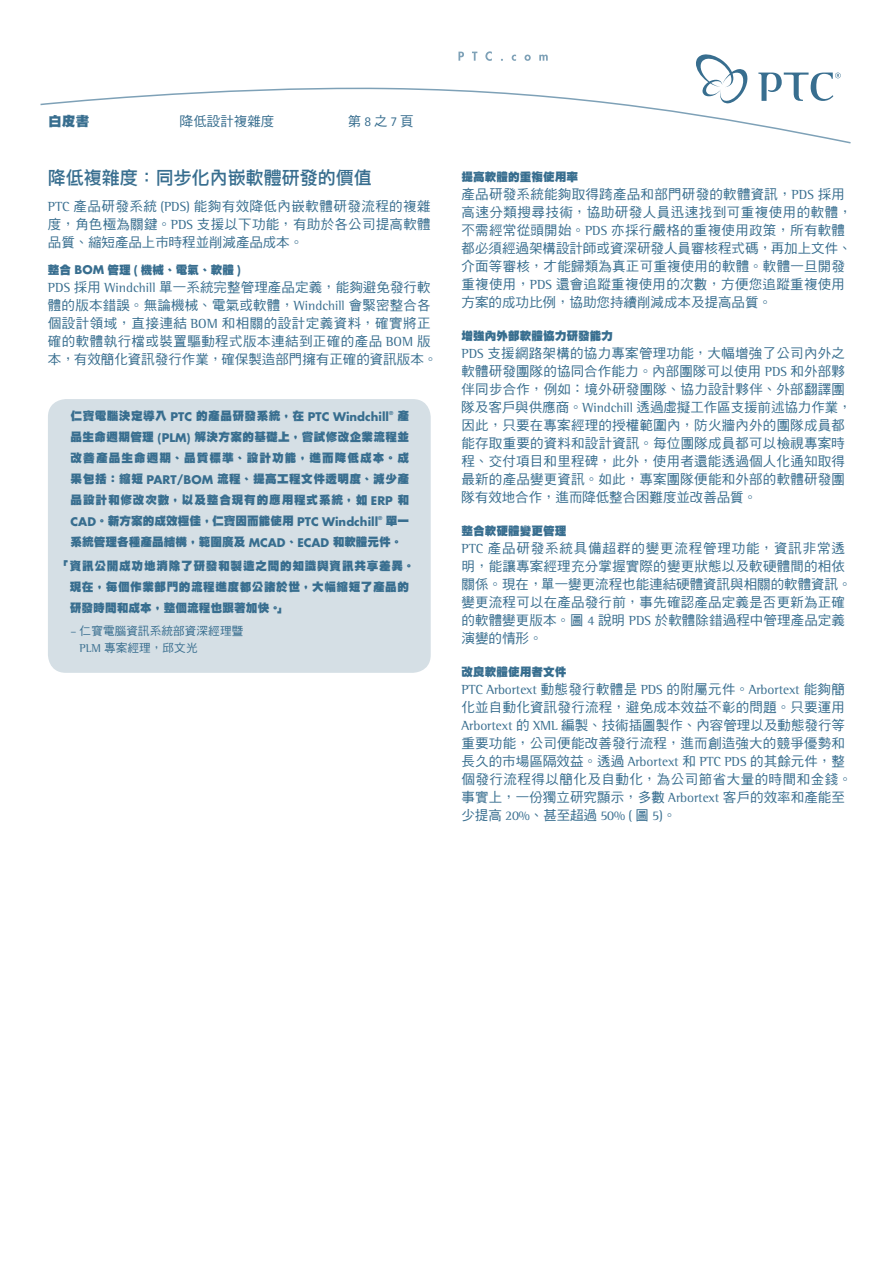
<style>
.page{position:relative;width:893px;height:1263px;background:#fff}
.page>*{position:absolute;margin:0;border:0;box-sizing:border-box;transform-origin:0 0}
.t1{font:18px "DFPG Li Hei Md MP BF";color:#386e8f}
.t2{font:13.5px/18px "DFPG Hei Md MP BF";letter-spacing:.015em;color:#386e8f}
.t3{font:13.5px "Rotis Semi Serif";letter-spacing:-.01em;color:#386e8f}
.t4{font:13.5px "DFPG Hei UB MP BF";color:#386e8f}
.t5{font:11.7px/21px "DFPG Hei UB MP BF";letter-spacing:.01em;color:#386e8f;text-align:justify}
.t6{font:11.7px/21px "DFPG Hei UB MP BF";letter-spacing:.045em;color:#386e8f}
.t7{font:11.7px "DFPG Hei UB MP BF";letter-spacing:.04em;color:#386e8f}
.t8{font:11.7px/17.5px "DFPG Hei Md MP BF";letter-spacing:.005em;color:#386e8f}
.t9{font:700 5.25px "Futura";color:#386e8f}
.s1{font-family:"Rotis Sans Serif"}
.s2{font-family:"Rotis Semi Serif"}
.s3{font-family:"Futura";font-weight:700}
.s4{font-family:"DFPG Hei UB MP BF";font-weight:400;font-size:11.7px}
.s5{font-family:"DFPG Hei Md MP BF"}
</style>
<div class="page">
<svg style="left:696px;top:54px;width:52px;height:33px"></svg>
<svg style="left:758px;top:73px;width:83px;height:14px"></svg>
<svg style="left:458px;top:52px;width:6px;height:9px"></svg>
<svg style="left:472px;top:52px;width:5px;height:9px"></svg>
<svg style="left:485px;top:51px;width:7px;height:10px"></svg>
<svg style="left:512px;top:55px;width:4px;height:6px"></svg>
<svg style="left:524px;top:55px;width:7px;height:6px"></svg>
<svg style="left:539px;top:55px;width:9px;height:6px"></svg>
<svg style="left:40px;top:87px;width:811px;height:57px"></svg>
<div style="left:48px;top:399px;width:383px;height:274px;background:#d5dfe5;border-radius:18px"></div>
<p class="t4" style="left:48px;top:114px;width:43px">白皮書</p>
<p class="t2" style="left:180px;top:112px;width:96px">降低設計複雜度</p>
<p class="t2" style="left:348px;top:112px;width:67px">第 <span class="s1">8</span> 之 <span class="s1">7</span> 頁</p>
<h1 class="t1" style="left:48px;top:168px;width:325px">降低複雜度：同步化內嵌軟體研發的價值</h1>
<p class="t2" style="left:48px;top:197px;width:384px;text-align:justify"><span class="s2">PTC</span> 產品研發系統 <span class="s2">(PDS)</span> 能夠有效降低內嵌軟體研發流程的複雜度，角色極為關鍵。<span class="s2">PDS</span> 支援以下功能，有助於各公司提高軟體品質、縮短產品上市時程並削減產品成本。</p>
<p class="t5" style="left:48px;top:259px;width:195px">整合 <span class="s3">BOM</span> 管理 <span class="s3">(</span> 機械、電氣、軟體 <span class="s3">)</span></p>
<p class="t2" style="left:48px;top:278px;width:391px"><span class="s2">PDS</span> 採用 <span class="s2">Windchill</span> 單一系統完整管理產品定義，能夠避免發行軟體的版本錯誤。無論機械、電氣或軟體，<span class="s2">Windchill</span> 會緊密整合各個設計領域，直接連結 <span class="s2">BOM</span> 和相關的設計定義資料，確實將正確的軟體執行檔或裝置驅動程式版本連結到正確的產品 <span class="s2">BOM</span> 版本，有效簡化資訊發行作業，確保製造部門擁有正確的資訊版本。</p>
<p class="t7" style="left:71px;top:410px;width:320px">仁寶電腦決定導入 <span class="s3">PTC</span> 的產品研發系統，在 <span class="s3">PTC Windchill</span></p>
<p class="t9" style="left:389px;top:411px;width:21px">® <span class="s4">產</span></p>
<p class="t5" style="left:71px;top:427px;width:340px">品生命週期管理 <span class="s3">(PLM)</span> 解決方案的基礎上，嘗試修改企業流程並改善產品生命週期、品質標準、設計功能，進而降低成本。成果包括：縮短 <span class="s3">PART/BOM</span> 流程、提高工程文件透明度、減少產品設計和修改次數，以及整合現有的應用程式系統，如 <span class="s3">ERP</span> 和<span class="s3">CAD</span>。新方案的成效極佳，仁寶因而能使用 <span class="s3">PTC Windchill</span><sup>®</sup> 單一系統管理各種產品結構，範圍廣及 <span class="s3">MCAD</span>、<span class="s3">ECAD</span> 和軟體元件。</p>
<p class="t6" style="left:70px;top:556px;width:347px;text-indent:-12px">「資訊公開成功地消除了研發和製造之間的知識與資訊共享差異。現在，每個作業部門的流程進度都公諸於世，大幅縮短了產品的研發時間和成本，整個流程也跟著加快。」</p>
<p class="t8" style="left:80px;top:622px;width:165px;text-indent:-9px"><span class="s2">–</span> 仁寶電腦資訊系統部資深經理暨<br><span class="s2">PLM</span> 專案經理，邱文光</p>
<p class="t5" style="left:461px;top:166px;width:118px">提高軟體的重複使用率</p>
<p class="t2" style="left:461px;top:185px;width:392px">產品研發系統能夠取得跨產品和部門研發的軟體資訊，<span class="s2">PDS</span> 採用高速分類搜尋技術，協助研發人員迅速找到可重複使用的軟體，不需經常從頭開始。<span class="s2">PDS</span> 亦採行嚴格的重複使用政策，所有軟體都必須經過架構設計師或資深研發人員審核程式碼，再加上文件、介面等審核，才能歸類為真正可重複使用的軟體。軟體一旦開發重複使用，<span class="s2">PDS</span> 還會追蹤重複使用的次數，方便您追蹤重複使用方案的成功比例，協助您持續削減成本及提高品質。</p>
<p class="t5" style="left:461px;top:325px;width:153px">增強內外部軟體協力研發能力</p>
<p class="t2" style="left:461px;top:344px;width:392px"><span class="s2">PDS</span> 支援網路架構的協力專案管理功能，大幅增強了公司內外之軟體研發團隊的協同合作能力。內部團隊可以使用 <span class="s2">PDS</span> 和外部夥伴同步合作，例如：境外研發團隊、協力設計夥伴、外部翻譯團隊及客戶與供應商。<span class="s2">Windchill</span> 透過虛擬工作區支援前述協力作業，因此，只要在專案經理的授權範圍內，防火牆內外的團隊成員都能存取重要的資料和設計資訊。每位團隊成員都可以檢視專案時程、交付項目和里程碑，此外，使用者還能透過個人化通知取得最新的產品變更資訊。如此，專案團隊便能和外部的軟體研發團隊有效地合作，進而降低整合困難度並改善品質。</p>
<p class="t5" style="left:461px;top:520px;width:106px">整合軟硬體變更管理</p>
<p class="t2" style="left:461px;top:539px;width:392px"><span class="s2">PTC</span> 產品研發系統具備超群的變更流程管理功能，資訊非常透明，能讓專案經理充分掌握實際的變更狀態以及軟硬體間的相依關係。現在，單一變更流程也能連結硬體資訊與相關的軟體資訊。變更流程可以在產品發行前，事先確認產品定義是否更新為正確的軟體變更版本。圖 <span class="s2">4</span> 說明 <span class="s2">PDS</span> 於軟體除錯過程中管理產品定義演變的情形。</p>
<p class="t5" style="left:461px;top:661px;width:106px">改良軟體使用者文件</p>
<p class="t3" style="left:461px;top:684px;width:385px">PTC Arbortext <span class="s5">動態發行軟體是</span> PDS <span class="s5">的附屬元件。</span>Arbortext <span class="s5">能夠簡</span></p>
<p class="t2" style="left:461px;top:698px;width:392px">化並自動化資訊發行流程，避免成本效益不彰的問題。只要運用<span class="s2">Arbortext</span> 的 <span class="s2">XML</span> 編製、技術插圖製作、內容管理以及動態發行等重要功能，公司便能改善發行流程，進而創造強大的競爭優勢和長久的市場區隔效益。透過 <span class="s2">Arbortext</span> 和 <span class="s2">PTC PDS</span> 的其餘元件，整個發行流程得以簡化及自動化，為公司節省大量的時間和金錢。事實上，一份獨立研究顯示，多數 <span class="s2">Arbortext</span> 客戶的效率和產能至少提高 <span class="s2">20%</span>、甚至超過 <span class="s2">50% (</span> 圖 <span class="s2">5)</span>。</p>
</div>
